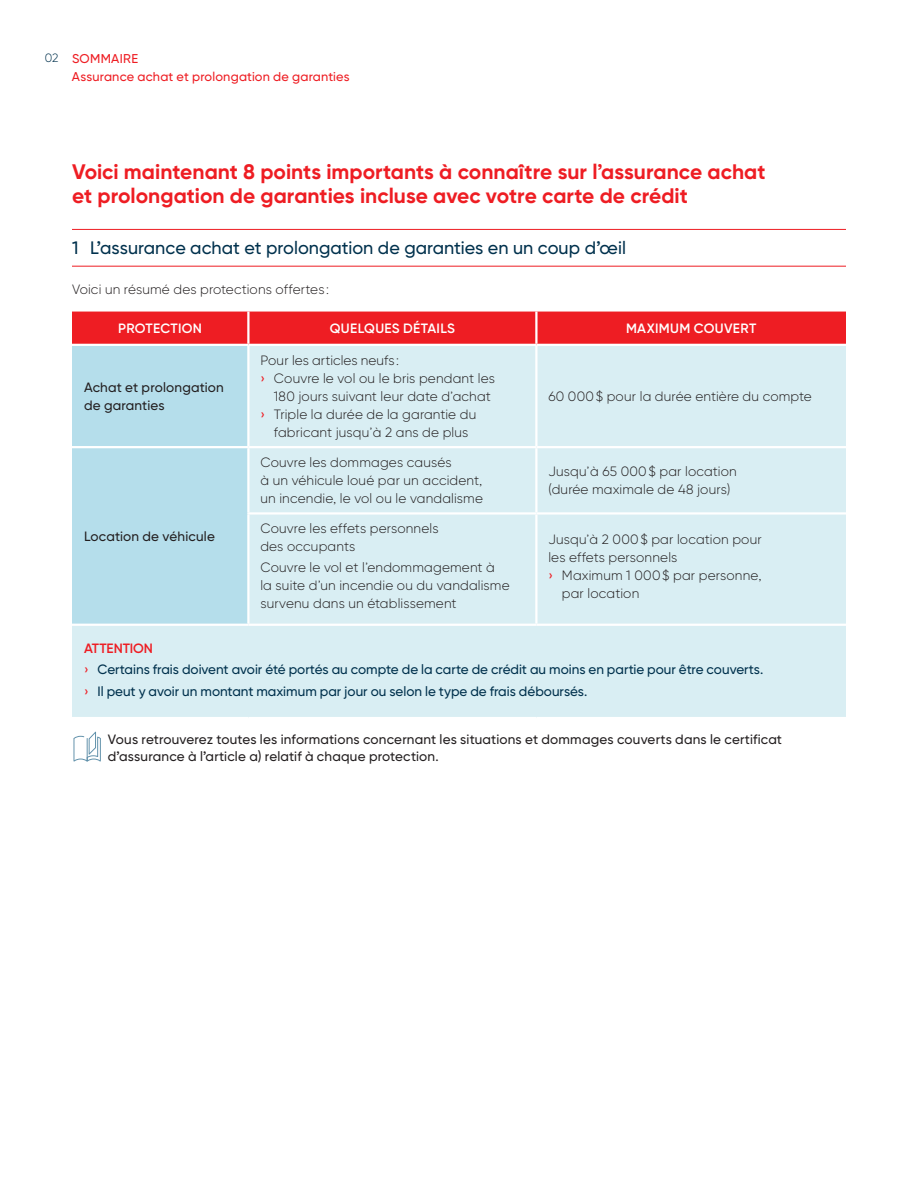
<style>
.page{position:relative;width:918px;height:1188px;background:#fff}
.page>*{position:absolute;margin:0;border:0;box-sizing:border-box;transform-origin:0 0}
.t1{font:700 21px/24px "Gilroy BN";color:#ee1d23}
.t2{font:500 18px "Gilroy BN";color:#00314d}
.t3{font:300 13.5px/18px "Gilroy BN";letter-spacing:.01em;color:#231f20}
.t4{font:500 13.5px/18px "Gilroy BN";letter-spacing:.01em;color:#231f20}
.t5{font:500 13.5px/21px "Gilroy BN";color:#00314d}
.t6{font:600 13.5px "Gilroy BN";letter-spacing:.025em;color:#fff}
.t7{font:500 12.75px/18px "Gilroy BN";letter-spacing:.015em;color:#ee1d23}
.t8{font:300 12px "Gilroy BN";color:#00314d}
.s1{font-weight:500;color:#ee1d23}
.s2{font-weight:600;color:#ee1d23}
.s3{color:#ee1d23}
</style>
<div class="page">
<hr style="left:72px;top:229px;width:774px;height:1px;background:#ee1d23">
<hr style="left:72px;top:266px;width:774px;height:1px;background:#ee1d23">
<div style="left:72px;top:312px;width:774px;height:32px;background:#ee1d23"></div>
<svg style="left:72px;top:346px;width:774px;height:371px;background:#d2ebf1"></svg>
<hr style="left:247px;top:312px;width:3px;height:32px;background:#fff">
<hr style="left:247px;top:346px;width:3px;height:100px;background:#fff">
<hr style="left:72px;top:446px;width:176px;height:2px;background:#fff">
<hr style="left:248px;top:446px;width:288px;height:2px;background:#fff">
<hr style="left:247px;top:448px;width:3px;height:64px;background:#fff">
<hr style="left:536px;top:446px;width:310px;height:2px;background:#fff">
<hr style="left:247px;top:512px;width:289px;height:3px;background:#fff">
<hr style="left:247px;top:515px;width:3px;height:109px;background:#fff">
<hr style="left:536px;top:512px;width:310px;height:3px;background:#fff">
<hr style="left:72px;top:624px;width:176px;height:2px;background:#fff">
<hr style="left:248px;top:624px;width:288px;height:2px;background:#fff">
<hr style="left:536px;top:624px;width:310px;height:2px;background:#fff">
<hr style="left:535px;top:312px;width:3px;height:32px;background:#fff">
<hr style="left:535px;top:346px;width:3px;height:100px;background:#fff">
<hr style="left:535px;top:448px;width:3px;height:64px;background:#fff">
<hr style="left:535px;top:515px;width:3px;height:109px;background:#fff">
<svg style="left:74px;top:732px;width:27px;height:29px"></svg>
<p class="t8" style="left:45px;top:51px;width:15px">02</p>
<p class="t7" style="left:72px;top:49px;width:279px">SOMMAIRE<br>Assurance achat et prolongation de garanties</p>
<h1 class="t1" style="left:72px;top:159px;width:695px">Voici maintenant 8 points importants à connaître sur l'assurance achat et prolongation de garanties incluse avec votre carte de crédit</h1>
<h2 class="t2" style="left:72px;top:236px;width:556px">1 L’assurance achat et prolongation de garanties en un coup d’œil</h2>
<p class="t3" style="left:72px;top:280px;width:259px">Voici un résumé des protections offertes :</p>
<p class="t6" style="left:118px;top:320px;width:85px">PROTECTION</p>
<p class="t6" style="left:330px;top:320px;width:127px">QUELQUES DÉTAILS</p>
<p class="t6" style="left:626px;top:320px;width:132px">MAXIMUM COUVERT</p>
<p class="t4" style="left:84px;top:378px;width:141px">Achat et prolongation de garanties</p>
<p class="t4" style="left:84px;top:527px;width:132px">Location de véhicule</p>
<p class="t3" style="left:260px;top:351px;width:140px">Pour les articles neufs:</p>
<p class="t3" style="left:260px;top:369px;width:236px"><span class="s1">›</span> Couvre le vol ou le bris pendant les</p>
<p class="t3" style="left:274px;top:387px;width:219px">180 jours suivant leur date d’achat</p>
<p class="t3" style="left:260px;top:405px;width:217px"><span class="s1">›</span> Triple la durée de la garantie du</p>
<p class="t3" style="left:274px;top:423px;width:196px">fabricant jusqu’à 2 ans de plus</p>
<p class="t3" style="left:548px;top:387px;width:265px">60 000$ pour la durée entière du compte</p>
<p class="t3" style="left:260px;top:453px;width:224px">Couvre les dommages causés<br>à un véhicule loué par un accident, un incendie, le vol ou le vandalisme</p>
<p class="t3" style="left:548px;top:462px;width:190px">Jusqu’à 65 000$ par location (durée maximale de 48 jours)</p>
<p class="t3" style="left:260px;top:519px;width:180px">Couvre les effets personnels des occupants</p>
<p class="t3" style="left:260px;top:558px;width:251px">Couvre le vol et l’endommagement à la suite d’un incendie ou du vandalisme survenu dans un établissement</p>
<p class="t3" style="left:548px;top:530px;width:215px">Jusqu'à 2 000$ par location pour</p>
<p class="t3" style="left:548px;top:548px;width:131px">les effets personnels</p>
<p class="t3" style="left:548px;top:566px;width:214px"><span class="s1">›</span> Maximum 1 000$ par personne,</p>
<p class="t3" style="left:562px;top:584px;width:79px">par location</p>
<p class="t5" style="left:84px;top:638px;width:681px"><span class="s2">ATTENTION<br></span><span class="s3">›</span> Certains frais doivent avoir été portés au compte de la carte de crédit au moins en partie pour être couverts. <span class="s3">›</span> Il peut y avoir un montant maximum par jour ou selon le type de frais déboursés.</p>
<p class="t4" style="left:108px;top:730px;width:676px;line-height:17.2px">Vous retrouverez toutes les informations concernant les situations et dommages couverts dans le certificat d'assurance à l'article a) relatif à chaque protection.</p>
</div>
